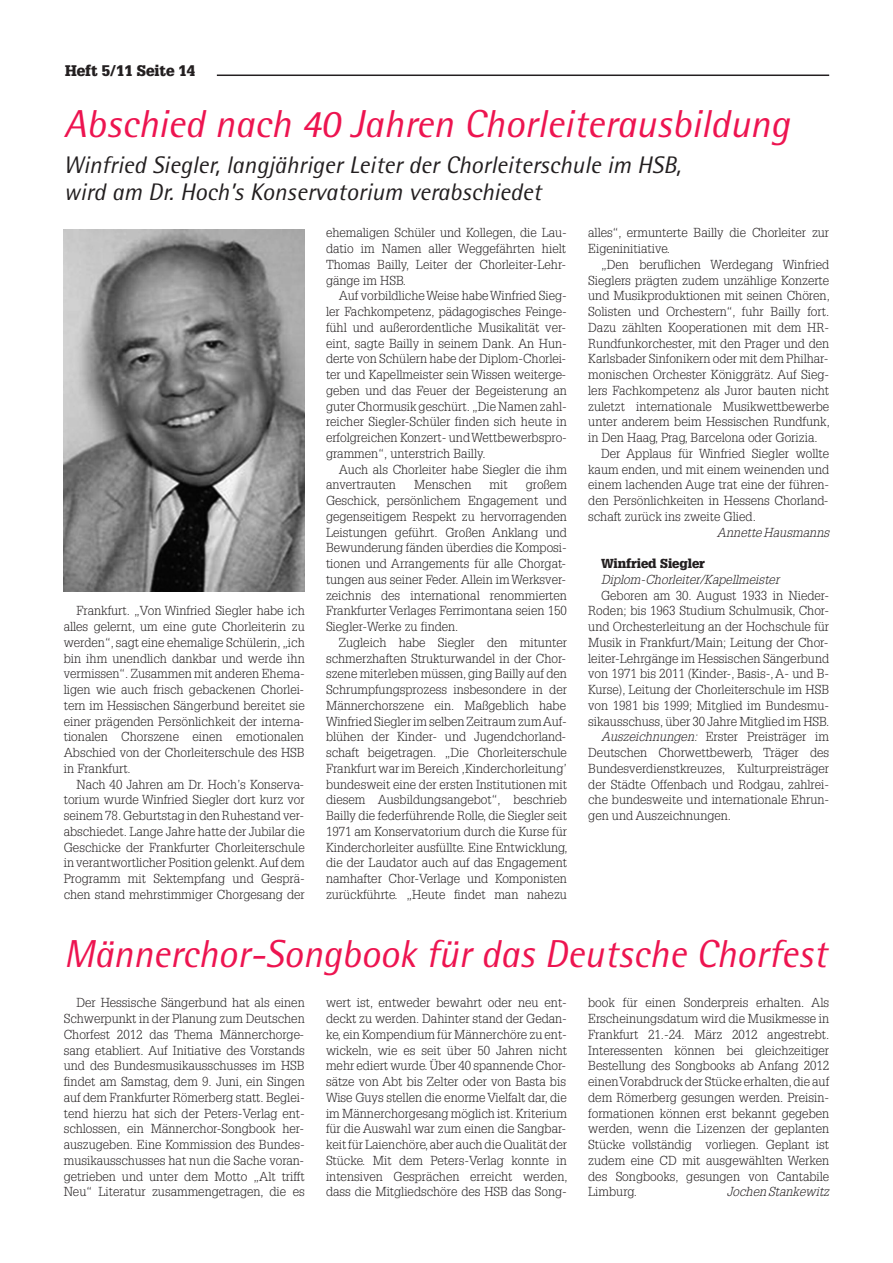
<style>
.page{position:relative;width:893px;height:1263px;background:#fff}
.page>*{position:absolute;margin:0;border:0;box-sizing:border-box;transform-origin:0 0}
.t1{font:italic 39px "Rotis Semi Sans";color:#ed1450}
.t2{font:italic 24px/27px "Rotis Semi Sans";color:#231f20}
.t3{font:900 15px "Glypha";color:#231f20}
.t4{font:300 12.75px/15.8px "Glypha";color:#231f20;text-align:justify}
.t5{font:italic 300 12.75px "Glypha";letter-spacing:.005em;color:#231f20}
.t6{font:900 12.75px "Glypha";color:#231f20}
.s1{font-style:italic}
</style>
<div class="page">
<hr style="left:217px;top:75px;width:612px;height:1px;background:#231f20">
<img style="left:64px;top:230px;width:241px;height:361px">
<p class="t3" style="left:65px;top:65px;width:131px">Heft 5/11 Seite 14</p>
<h1 class="t1" style="left:64px;top:111px;width:727px">Abschied nach 40 Jahren Chorleiterausbildung</h1>
<h2 class="t2" style="left:64px;top:154px;width:619px">Winfried Siegler, langjähriger Leiter der Chorleiterschule im HSB, wird am Dr. Hoch’s Konservatorium verabschiedet</h2>
<p class="t4" style="left:64px;top:604px;width:242px;text-indent:13px">Frankfurt. „Von Winfried Siegler habe ich alles gelernt, um eine gute Chorleiterin zu werden“, sagt eine ehemalige Schülerin, „ich bin ihm unendlich dankbar und werde ihn vermissen“. Zusammen mit anderen Ehema&shy;ligen wie auch frisch gebackenen Chorlei&shy;tern im Hessischen Sängerbund bereitet sie einer prägenden Persönlichkeit der interna&shy;tionalen Chorszene einen emotionalen Abschied von der Chorleiterschule des HSB in Frankfurt.</p>
<p class="t4" style="left:64px;top:777px;width:242px;text-indent:13px">Nach 40 Jahren am Dr. Hoch’s Konserva&shy;torium wurde Winfried Siegler dort kurz vor seinem 78. Geburtstag in den Ruhestand ver&shy;abschiedet. Lange Jahre hatte der Jubilar die Geschicke der Frankfurter Chorleiterschule in verantwortlicher Position gelenkt.Auf dem Programm mit Sektempfang und Gesprä&shy;chen stand mehrstimmiger Chorgesang der</p>
<p class="t4" style="left:326px;top:226px;width:242px">ehemaligen Schüler und Kollegen, die Lau&shy;datio im Namen aller Weggefährten hielt Thomas Bailly, Leiter der Chorleiter-Lehr&shy;gänge im HSB.</p>
<p class="t4" style="left:326px;top:289px;width:242px;text-indent:13px">Auf vorbildlicheWeise habeWinfried Sieg&shy;ler Fachkompetenz, pädagogisches Feinge&shy;fühl und außerordentliche Musikalität ver&shy;eint, sagte Bailly in seinem Dank. An Hun&shy;derte von Schülern habe der Diplom-Chorlei&shy;ter und Kapellmeister sein Wissen weiterge&shy;geben und das Feuer der Begeisterung an guter Chormusik geschürt. „Die Namen zahl&shy;reicher Siegler-Schüler finden sich heute in erfolgreichen Konzert- undWettbewerbspro&shy;grammen“, unterstrich Bailly.</p>
<p class="t4" style="left:326px;top:462px;width:242px;text-indent:13px">Auch als Chorleiter habe Siegler die ihm anvertrauten</p>
<p class="t4" style="left:326px;top:478px;width:242px;text-indent:200px">großem Geschick, persönlichem Engagement und gegenseitigem Respekt zu hervorragenden Leistungen geführt. Großen Anklang und Bewunderung fänden überdies die Komposi&shy;tionen und Arrangements für alle Chorgat&shy;tungen aus seiner Feder. Allein imWerksver&shy;zeichnis des international renommierten Frankfurter Verlages Ferrimontana seien 150<br>Siegler-Werke zu finden.</p>
<p class="t4" style="left:326px;top:635px;width:243px;text-align:left;text-indent:13px">Zugleich habe Siegler den mitunter schmerzhaften Strukturwandel in der Chor&shy;szene miterleben müssen,ging Bailly auf den Schrumpfungsprozess insbesondere in der Männerchorszene ein. Maßgeblich habe Winfried Sieglerim selben Zeitraum zumAuf&shy;blühen der Kinder- und Jugendchorland&shy;schaft beigetragen. „Die Chorleiterschule Frankfurt war im Bereich ‚Kinderchorleitung’ bundesweit eine der ersten Institutionen mit diesem Ausbildungsangebot“, beschrieb Bailly die federführende Rolle, die Siegler seit 1971 am Konservatorium durch die Kurse für Kinderchorleiter ausfüllte. Eine Entwicklung, die der Laudator auch auf das Engagement namhafter Chor-Verlage und Komponisten zurückführte. „Heute findet man nahezu</p>
<p class="t4" style="left:414px;top:478px;width:59px">Menschen</p>
<p class="t4" style="left:489px;top:478px;width:20px">mit</p>
<p class="t4" style="left:588px;top:226px;width:242px">alles“, ermunterte Bailly die Chorleiter zur<br>Eigeninitiative.</p>
<p class="t4" style="left:601px;top:257px;width:230px">„Den beruflichen Werdegang Winfried</p>
<p class="t4" style="left:588px;top:273px;width:242px">Sieglers prägten zudem unzählige Konzerte</p>
<p class="t4" style="left:588px;top:289px;width:243px">und Musikproduktionen mit seinen Chören,</p>
<p class="t4" style="left:588px;top:305px;width:242px">Solisten und Orchestern“, fuhr Bailly fort.</p>
<p class="t4" style="left:588px;top:320px;width:242px">Dazu zählten Kooperationen mit dem HR-</p>
<p class="t4" style="left:588px;top:336px;width:242px">Rundfunkorchester, mit den Prager und den</p>
<p class="t4" style="left:588px;top:352px;width:242px">Karlsbader Sinfonikern oder mit dem Philhar-</p>
<p class="t4" style="left:588px;top:368px;width:242px">monischen Orchester Königgrätz. Auf Sieg-</p>
<p class="t4" style="left:588px;top:383px;width:242px">lers Fachkompetenz als Juror bauten nicht</p>
<p class="t4" style="left:588px;top:399px;width:242px">zuletzt internationale Musikwettbewerbe</p>
<p class="t4" style="left:588px;top:415px;width:243px">unter anderem beim Hessischen Rundfunk,</p>
<p class="t4" style="left:588px;top:431px;width:231px">in Den Haag, Prag, Barcelona oder Gorizia.</p>
<p class="t4" style="left:601px;top:446px;width:230px">Der Applaus für Winfried Siegler wollte</p>
<p class="t4" style="left:588px;top:462px;width:242px">kaum enden, und mit einem weinenden und</p>
<p class="t4" style="left:588px;top:478px;width:242px">einem lachenden Auge trat eine der führen-</p>
<p class="t4" style="left:588px;top:494px;width:242px">den Persönlichkeiten in Hessens Chorland-</p>
<p class="t4" style="left:588px;top:509px;width:169px">schaft zurück ins zweite Glied.</p>
<p class="t5" style="left:717px;top:527px;width:114px">Annette Hausmanns</p>
<p class="t6" style="left:601px;top:559px;width:105px">Winfried Siegler</p>
<p class="t5" style="left:601px;top:575px;width:180px">Diplom-Chorleiter/Kapellmeister</p>
<p class="t4" style="left:601px;top:588px;width:230px">Geboren am 30. August 1933 in Nieder-</p>
<p class="t4" style="left:588px;top:604px;width:242px">Roden; bis 1963 Studium Schulmusik, Chor-</p>
<p class="t4" style="left:588px;top:620px;width:242px">und Orchesterleitung an der Hochschule für</p>
<p class="t4" style="left:588px;top:635px;width:242px">Musik in Frankfurt/Main; Leitung der Chor-</p>
<p class="t4" style="left:588px;top:651px;width:242px">leiter-Lehrgänge im Hessischen Sängerbund</p>
<p class="t4" style="left:588px;top:667px;width:242px">von 1971 bis 2011 (Kinder-, Basis-,A- und B-</p>
<p class="t4" style="left:588px;top:683px;width:242px">Kurse), Leitung der Chorleiterschule im HSB</p>
<p class="t4" style="left:588px;top:698px;width:242px">von 1981 bis 1999; Mitglied im Bundesmu-</p>
<p class="t4" style="left:588px;top:714px;width:242px">sikausschuss, über 30 Jahre Mitglied im HSB.</p>
<p class="t4" style="left:601px;top:730px;width:230px"><span class="s1">Auszeichnungen:</span> Erster Preisträger im</p>
<p class="t4" style="left:588px;top:746px;width:242px">Deutschen Chorwettbewerb, Träger des</p>
<p class="t4" style="left:588px;top:761px;width:242px">Bundesverdienstkreuzes, Kulturpreisträger</p>
<p class="t4" style="left:588px;top:777px;width:242px">der Städte Offenbach und Rodgau, zahlrei-</p>
<p class="t4" style="left:588px;top:793px;width:242px">che bundesweite und internationale Ehrun-</p>
<p class="t4" style="left:588px;top:809px;width:144px">gen und Auszeichnungen.</p>
<h1 class="t1" style="left:64px;top:940px;width:764px">Männerchor-Songbook für das Deutsche Chorfest</h1>
<p class="t4" style="left:64px;top:996px;width:242px;text-indent:13px">Der Hessische Sängerbund hat als einen Schwerpunkt in der Planung zum Deutschen Chorfest 2012 das Thema Männerchorge&shy;sang etabliert. Auf Initiative des Vorstands und des Bundesmusikausschusses im HSB findet am Samstag, dem 9. Juni, ein Singen auf dem Frankfurter Römerberg statt. Beglei&shy;tend hierzu hat sich der Peters-Verlag ent&shy;schlossen, ein Männerchor-Songbook her&shy;auszugeben. Eine Kommission des Bundes&shy;musikausschusses hat nun die Sache voran&shy;getrieben und unter dem Motto „Alt trifft Neu“ Literatur zusammengetragen, die es</p>
<p class="t4" style="left:326px;top:996px;width:243px;text-align:left">wert ist, entweder bewahrt oder neu ent&shy;deckt zu werden. Dahinter stand der Gedan&shy;ke, ein Kompendium für Männerchöre zu ent&shy;wickeln, wie es seit über 50 Jahren nicht mehr ediert wurde. Über 40 spannende Chor&shy;sätze von Abt bis Zelter oder von Basta bis Wise Guys stellen die enormeVielfalt dar, die im Männerchorgesang möglich ist. Kriterium für die Auswahl war zum einen die Sangbar&shy;keit für Laienchöre,aber auch die Qualität der Stücke. Mit dem Peters-Verlag konnte in intensiven Gesprächen erreicht werden, dass die Mitgliedschöre des HSB das Song-</p>
<p class="t4" style="left:588px;top:996px;width:242px">book für einen Sonderpreis erhalten. Als Erscheinungsdatum wird die Musikmesse in Frankfurt 21.-24. März 2012 angestrebt.<br>Interessenten können bei gleichzeitiger Bestellung des Songbooks ab Anfang 2012 einenVorabdruck der Stücke erhalten,die auf dem Römerberg gesungen werden. Preisin&shy;formationen können erst bekannt gegeben werden, wenn die Lizenzen der geplanten Stücke vollständig vorliegen. Geplant ist zudem eine CD mit ausgewählten Werken des Songbooks, gesungen von Cantabile Limburg.</p>
<p class="t5" style="left:727px;top:1187px;width:104px">Jochen Stankewitz</p>
</div>
